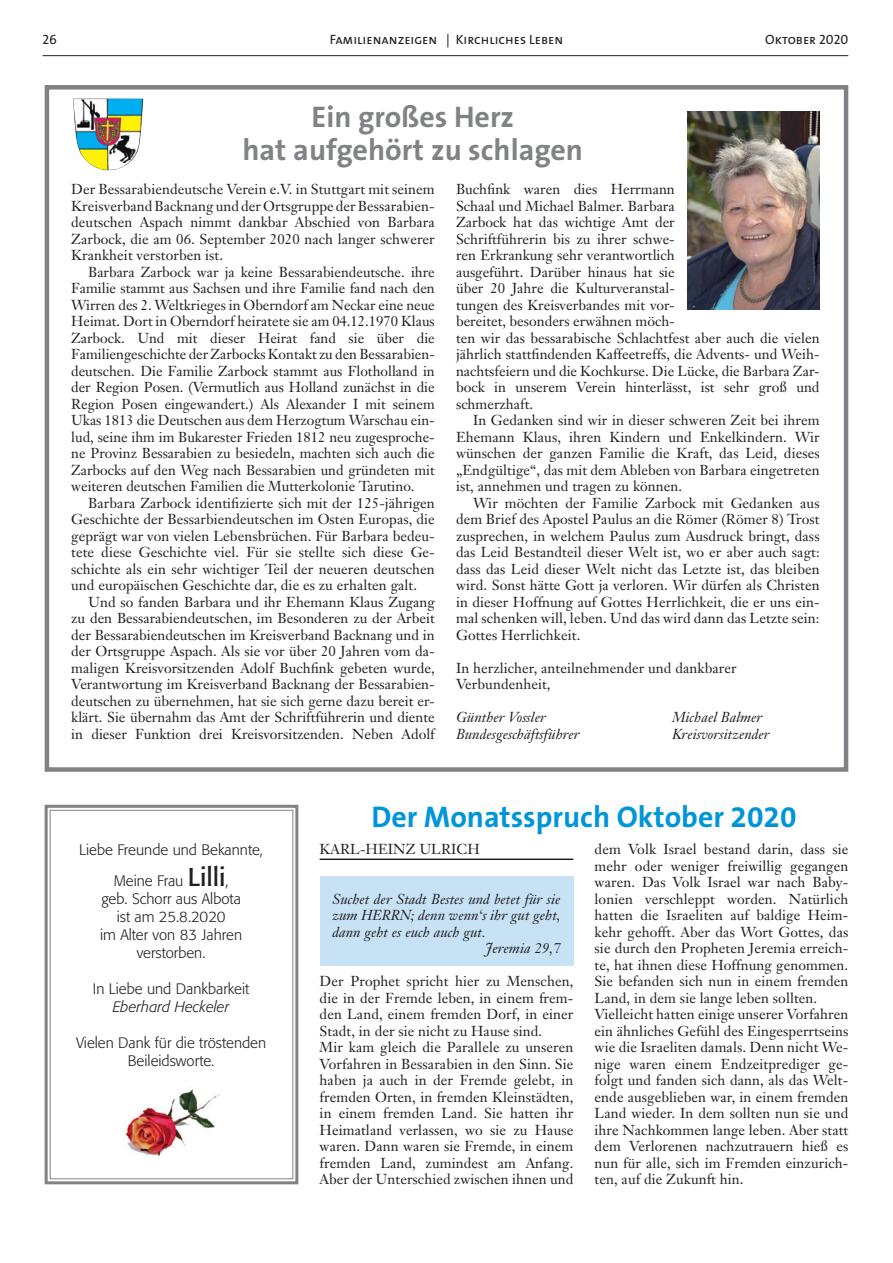
<style>
.page{position:relative;width:893px;height:1263px;background:#fff}
.page>*{position:absolute;margin:0;border:0;box-sizing:border-box;transform-origin:0 0}
.t1{font:700 30px/33px "The Sans B7";color:#808285;text-align:center}
.t2{font:700 30px "The Sans B7";color:#0095d9}
.t3{font:300 15px/18px "Formata";color:#231f20;text-align:center}
.t4{font:italic 300 15px "Formata";color:#231f20}
.t5{font:14.25px/16.5px "Janson Text";letter-spacing:.005em;color:#231f20;text-align:justify}
.t6{font:italic 14.25px "Janson Text";letter-spacing:.005em;color:#231f20}
.t7{font:13.5px "The Sans Caps";color:#231f20}
.s1{font-weight:400;font-size:25.5px}
</style>
<div class="page">
<hr style="left:43px;top:55px;width:805px;height:1px;background:#231f20">
<div style="left:320px;top:876px;width:253px;height:89px;background:#c7e2f5"></div>
<hr style="left:320px;top:858px;width:253px;height:2px;background:#231f20">
<img style="left:688px;top:112px;width:132px;height:198px">
<img style="left:73px;top:99px;width:70px;height:71px">
<div style="left:45px;top:85px;width:803px;height:687px;border:4px solid #808285"></div>
<svg style="left:44px;top:804px;width:255px;height:381px"></svg>
<div style="left:50px;top:810px;width:243px;height:369px;border:1px solid #808285"></div>
<img style="left:107px;top:1075px;width:129px;height:86px">
<p class="t7" style="left:43px;top:28px;width:16px">26</p>
<p class="t7" style="left:330px;top:28px;width:235px">Familienanzeigen | Kirchliches Leben</p>
<p class="t7" style="left:765px;top:28px;width:85px">Oktober 2020</p>
<h1 class="t1" style="left:242px;top:101px;width:342px">Ein großes Herz<br>hat aufgehört zu schlagen</h1>
<p class="t5" style="left:71px;top:181px;width:365px">Der Bessarabiendeutsche Verein e.V. in Stuttgart mit seinem Kreisverband Backnang und der Ortsgruppe der Bessarabien&shy;deutschen Aspach nimmt dankbar Abschied von Barbara Zarbock, die am 06. September 2020 nach langer schwerer Krankheit verstorben ist.</p>
<p class="t5" style="left:71px;top:263px;width:365px;text-indent:17px">Barbara Zarbock war ja keine Bessarabiendeutsche. ihre Familie stammt aus Sachsen und ihre Familie fand nach den Wirren des 2. Weltkrieges in Oberndorf am Neckar eine neue Heimat. Dort in Oberndorf heiratete sie am 04.12.1970 Klaus Zarbock. Und mit dieser Heirat fand sie über die Familiengeschichte der Zarbocks Kontakt zu den Bessarabien&shy;deutschen. Die Familie Zarbock stammt aus Flotholland in der Region Posen. (Vermutlich aus Holland zunächst in die Region Posen eingewandert.) Als Alexander I mit seinem Ukas 1813 die Deutschen aus dem Herzogtum Warschau ein&shy;lud, seine ihm im Bukarester Frieden 1812 neu zugesproche&shy;ne Provinz Bessarabien zu besiedeln, machten sich auch die Zarbocks auf den Weg nach Bessarabien und gründeten mit weiteren deutschen Familien die Mutterkolonie Tarutino.</p>
<p class="t5" style="left:71px;top:494px;width:365px;text-indent:17px">Barbara Zarbock identifizierte sich mit der 125-jährigen Geschichte der Bessarbiendeutschen im Osten Europas, die geprägt war von vielen Lebensbrüchen. Für Barbara bedeu&shy;tete diese Geschichte viel. Für sie stellte sich diese Ge&shy;schichte als ein sehr wichtiger Teil der neueren deutschen und europäischen Geschichte dar, die es zu erhalten galt.</p>
<p class="t5" style="left:71px;top:593px;width:365px;text-indent:17px">Und so fanden Barbara und ihr Ehemann Klaus Zugang zu den Bessarabiendeutschen, im Besonderen zu der Arbeit der Bessarabiendeutschen im Kreisverband Backnang und in der Ortsgruppe Aspach. Als sie vor über 20 Jahren vom da&shy;maligen Kreisvorsitzenden Adolf Buchfink gebeten wurde, Verantwortung im Kreisverband Backnang der Bessarabien&shy;deutschen zu übernehmen, hat sie sich gerne dazu bereit er&shy;klärt. Sie übernahm das Amt der Schriftführerin und diente in dieser Funktion drei Kreisvorsitzenden. Neben Adolf</p>
<p class="t5" style="left:456px;top:181px;width:365px;text-align:left">Buchfink waren dies Herrmann<br>Schaal und Michael Balmer. Barbara<br>Zarbock hat das wichtige Amt der<br>Schriftführerin bis zu ihrer schwe-<br>ren Erkrankung sehr verantwortlich<br>ausgeführt. Darüber hinaus hat sie<br>über 20 Jahre die Kulturveranstal-<br>tungen des Kreisverbandes mit vor-<br>bereitet, besonders erwähnen möch-<br>ten wir das bessarabische Schlachtfest aber auch die vielen jährlich stattfindenden Kaffeetreffs, die Advents- und Weih&shy;nachtsfeiern und die Kochkurse. Die Lücke, die Barbara Zar&shy;bock in unserem Verein hinterlässt, ist sehr groß und schmerzhaft.</p>
<p class="t5" style="left:456px;top:412px;width:365px;text-indent:17px">In Gedanken sind wir in dieser schweren Zeit bei ihrem Ehemann Klaus, ihren Kindern und Enkelkindern. Wir wünschen der ganzen Familie die Kraft, das Leid, dieses „Endgültige“, das mit dem Ableben von Barbara eingetreten ist, annehmen und tragen zu können.</p>
<p class="t5" style="left:456px;top:494px;width:365px;text-indent:17px">Wir möchten der Familie Zarbock mit Gedanken aus dem Brief des Apostel Paulus an die Römer (Römer 8) Trost zusprechen, in welchem Paulus zum Ausdruck bringt, dass das Leid Bestandteil dieser Welt ist, wo er aber auch sagt: dass das Leid dieser Welt nicht das Letzte ist, das bleiben wird. Sonst hätte Gott ja verloren. Wir dürfen als Christen in dieser Hoffnung auf Gottes Herrlichkeit, die er uns ein&shy;mal schenken will, leben. Und das wird dann das Letzte sein:<br>Gottes Herrlichkeit.</p>
<p class="t5" style="left:456px;top:659px;width:282px">In herzlicher, anteilnehmender und dankbarer<br>Verbundenheit,</p>
<p class="t6" style="left:456px;top:708px;width:91px">Günther Vossler</p>
<p class="t6" style="left:672px;top:708px;width:92px">Michael Balmer</p>
<p class="t6" style="left:456px;top:725px;width:125px">Bundesgeschäftsführer</p>
<p class="t6" style="left:672px;top:725px;width:99px">Kreisvorsitzender</p>
<p class="t3" style="left:79px;top:835px;width:185px;line-height:30.6px">Liebe Freunde und Bekannte,<br>Meine Frau <span class="s1">Lilli</span>,</p>
<p class="t3" style="left:100px;top:890px;width:144px">geb. Schorr aus Albota ist am 25.8.2020<br>im Alter von 83 Jahren verstorben.</p>
<p class="t3" style="left:93px;top:980px;width:158px">In Liebe und Dankbarkeit</p>
<p class="t4" style="left:113px;top:998px;width:118px">Eberhard Heckeler</p>
<p class="t3" style="left:76px;top:1034px;width:192px">Vielen Dank für die tröstenden<br>Beileidsworte.</p>
<h1 class="t2" style="left:371px;top:801px;width:427px">Der Monatsspruch Oktober 2020</h1>
<p class="t5" style="left:595px;top:841px;width:255px;text-align:left">dem Volk Israel bestand darin, dass sie mehr oder weniger freiwillig gegangen waren. Das Volk Israel war nach Baby&shy;lonien verschleppt worden. Natürlich hatten die Israeliten auf baldige Heim&shy;kehr gehofft. Aber das Wort Gottes, das sie durch den Propheten Jeremia erreich&shy;te, hat ihnen diese Hoffnung genommen.<br>Sie befanden sich nun in einem fremden Land, in dem sie lange leben sollten.<br>Vielleicht hatten einige unserer Vorfahren ein ähnliches Gefühl des Eingesperrtseins wie die Israeliten damals. Denn nicht We&shy;nige waren einem Endzeitprediger ge&shy;folgt und fanden sich dann, als das Welt&shy;ende ausgeblieben war, in einem fremden Land wieder. In dem sollten nun sie und ihre Nachkommen lange leben. Aber statt dem Verlorenen nachzutrauern hieß es nun für alle, sich im Fremden einzurich&shy;ten, auf die Zukunft hin.</p>
<p class="t5" style="left:320px;top:841px;width:162px">KARL-HEINZ ULRICH</p>
<p class="t6" style="left:332px;top:890px;width:230px">Suchet der Stadt Bestes und betet für sie</p>
<p class="t6" style="left:332px;top:906px;width:230px">zum HERRN; denn wenn‘s ihr gut geht,</p>
<p class="t6" style="left:332px;top:923px;width:155px">dann geht es euch auch gut.</p>
<p class="t6" style="left:485px;top:939px;width:77px">Jeremia 29,7</p>
<p class="t5" style="left:320px;top:973px;width:255px;text-align:left">Der Prophet spricht hier zu Menschen, die in der Fremde leben, in einem frem&shy;den Land, einem fremden Dorf, in einer Stadt, in der sie nicht zu Hause sind.<br>Mir kam gleich die Parallele zu unseren Vorfahren in Bessarabien in den Sinn. Sie haben ja auch in der Fremde gelebt, in fremden Orten, in fremden Kleinstädten, in einem fremden Land. Sie hatten ihr Heimatland verlassen, wo sie zu Hause waren. Dann waren sie Fremde, in einem fremden Land, zumindest am Anfang.<br>Aber der Unterschied zwischen ihnen und</p>
</div>
